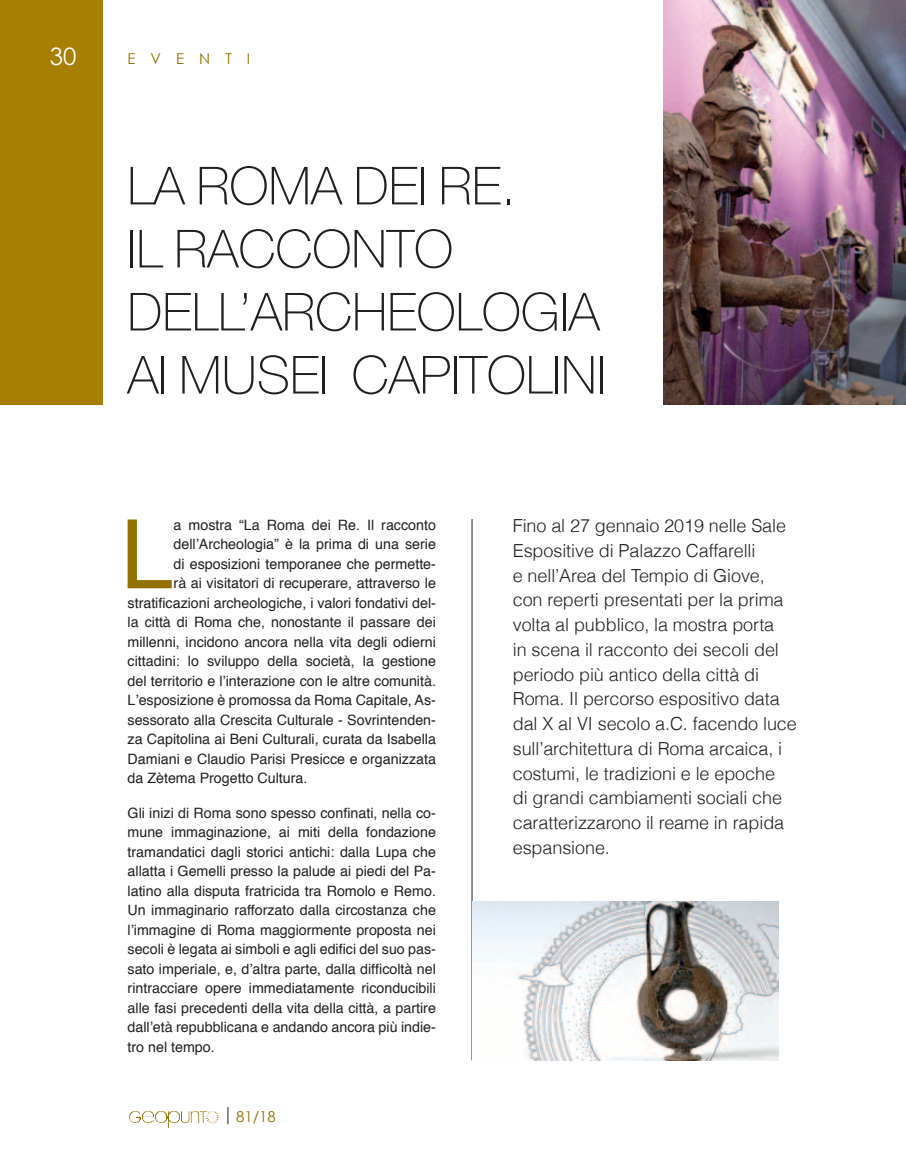
<style>
.page{position:relative;width:906px;height:1170px;background:#fff}
.page>*{position:absolute;margin:0;border:0;box-sizing:border-box;transform-origin:0 0}
.t1{font:95.85px "Helvetica";color:#927100}
.t2{font:100 52.5px/63px "Helvetica Neue";color:#231f20}
.t3{font:24px "Century Gothic";color:#fff}
.t4{font:300 18px/24.8px "Helvetica";letter-spacing:-.005em;color:#231f20}
.t5{font:15px "Century Gothic";letter-spacing:1em;color:#927100}
.t6{font:14.25px/19.5px "Helvetica";color:#231f20;text-align:justify}
.s1{font-style:italic}
</style>
<div class="page">
<svg style="left:227px;top:1107px;width:1px;height:17px"></svg>
<svg style="left:206px;top:1111px;width:10px;height:12px"></svg>
<div style="left:0;top:0;width:102px;height:404px;background:#a78003"></div>
<hr style="left:471px;top:519px;width:1px;height:541px;background:#231f20">
<img style="left:663px;top:0;width:243px;height:404px">
<img style="left:472px;top:901px;width:306px;height:159px">
<h3 class="t3" style="left:50px;top:41px;width:28px">30</h3>
<p class="t5" style="left:128px;top:50px;width:124px">EVENTI</p>
<h2 class="t2" style="left:127px;top:154px;width:480px">LA ROMA DEI RE.<br>IL RACCONTO<br>DELL’ARCHEOLOGIA<br>AI MUSEI CAPITOLINI</h2>
<h1 class="t1" style="left:120px;top:480px;width:55px">L</h1>
<p class="t6" style="left:174px;top:515px;width:264px">a mostra “La Roma dei Re. Il racconto</p>
<p class="t6" style="left:174px;top:535px;width:264px">dell’Archeologia” è la prima di una serie</p>
<p class="t6" style="left:174px;top:554px;width:264px">di esposizioni temporanee che permette-</p>
<p class="t6" style="left:174px;top:574px;width:264px">rà ai visitatori di recuperare, attraverso le</p>
<p class="t6" style="left:128px;top:593px;width:310px">stratificazioni archeologiche, i valori fondativi del-</p>
<p class="t6" style="left:128px;top:613px;width:310px">la città di Roma che, nonostante il passare dei</p>
<p class="t6" style="left:128px;top:632px;width:310px">millenni, incidono ancora nella vita degli odierni</p>
<p class="t6" style="left:128px;top:652px;width:310px">cittadini: lo sviluppo della società, la gestione</p>
<p class="t6" style="left:128px;top:671px;width:310px">del territorio e l’interazione con le altre comunità.</p>
<p class="t6" style="left:128px;top:691px;width:310px">L’esposizione è promossa da Roma Capitale, As-</p>
<p class="t6" style="left:128px;top:710px;width:310px">sessorato alla Crescita Culturale - Sovrintenden-</p>
<p class="t6" style="left:128px;top:730px;width:310px">za Capitolina ai Beni Culturali<span class="s1">,</span> curata da Isabella</p>
<p class="t6" style="left:128px;top:749px;width:310px">Damiani e Claudio Parisi Presicce e organizzata</p>
<p class="t6" style="left:128px;top:769px;width:181px">da Zètema Progetto Cultura.</p>
<p class="t6" style="left:128px;top:803px;width:310px">Gli inizi di Roma sono spesso confinati, nella co&shy;mune immaginazione, ai miti della fondazione tramandatici dagli storici antichi: dalla Lupa che allatta i Gemelli presso la palude ai piedi del Pa&shy;latino alla disputa fratricida tra Romolo e Remo.<br>Un immaginario rafforzato dalla circostanza che l’immagine di Roma maggiormente proposta nei secoli è legata ai simboli e agli edifici del suo pas&shy;sato imperiale, e, d’altra parte, dalla difficoltà nel rintracciare opere immediatamente riconducibili alle fasi precedenti della vita della città, a partire dall’età repubblicana e andando ancora più indie&shy;tro nel tempo.</p>
<p class="t5" style="left:236px;top:1106px;width:41px">81/18</p>
<p class="t4" style="left:513px;top:513px;width:285px">Fino al 27 gennaio 2019 nelle Sale<br>Espositive di Palazzo Caffarelli<br>e nell’Area del Tempio di Giove, con reperti presentati per la prima volta al pubblico, la mostra porta<br>in scena il racconto dei secoli del periodo più antico della città di<br>Roma. Il percorso espositivo data dal X al VI secolo a.C. facendo luce sull’architettura di Roma arcaica, i costumi, le tradizioni e le epoche<br>di grandi cambiamenti sociali che caratterizzarono il reame in rapida espansione.</p>
</div>
